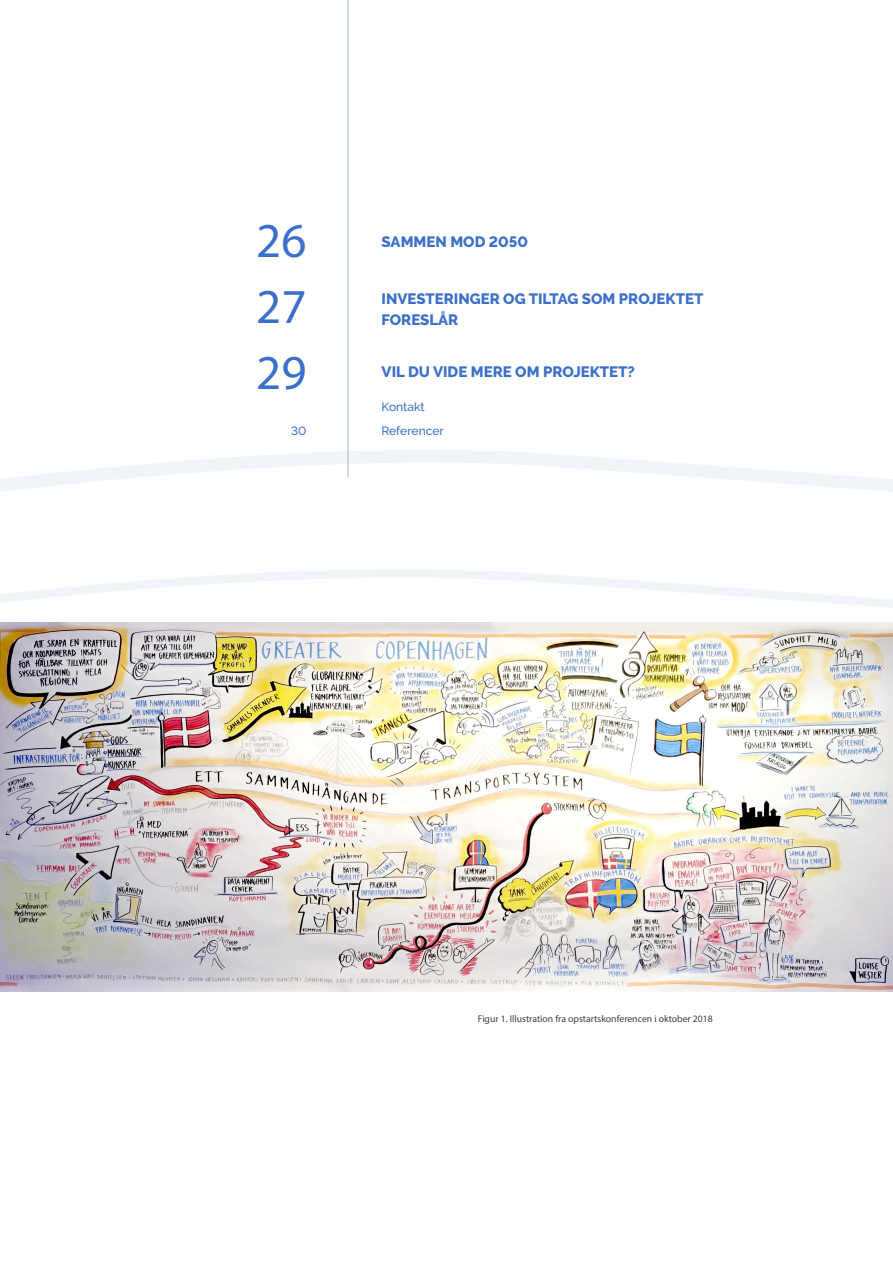
<style>
.page{position:relative;width:893px;height:1263px;background:#fff}
.page>*{position:absolute;margin:0;border:0;box-sizing:border-box;transform-origin:0 0}
.ExtraBold_Black_12pt{font:48.9px "Myriad Pro";color:#3b6fca}
.TOC_1{font:800 15px/21px "Raleway";color:#3b6fca}
.TOC_2{font:500 12px "Raleway";color:#3b6fca}
.Copy_text{font:9.75px "Myriad Pro";color:#3c4040}
</style>
<div class="page">
<hr style="left:348px;top:0;width:1px;height:478px;background:#a3b7da">
<img style="left:0;top:623px;width:893px;height:368px">
<p class="ExtraBold_Black_12pt" style="left:256px;top:210px;width:52px">26</p>
<p class="ExtraBold_Black_12pt" style="left:256px;top:276px;width:52px">27</p>
<p class="ExtraBold_Black_12pt" style="left:256px;top:342px;width:52px">29</p>
<p class="TOC_2" style="left:291px;top:423px;width:17px">30</p>
<p class="TOC_1" style="left:382px;top:231px;width:148px">SAMMEN MOD 2050</p>
<p class="TOC_1" style="left:382px;top:288px;width:323px">INVESTERINGER OG TILTAG SOM PROJEKTET<br>FORESLÅR</p>
<p class="TOC_1" style="left:382px;top:361px;width:255px">VIL DU VIDE MERE OM PROJEKTET?</p>
<p class="TOC_2" style="left:382px;top:400px;width:45px">Kontakt</p>
<p class="TOC_2" style="left:382px;top:423px;width:64px">Referencer</p>
<p class="Copy_text" style="left:478px;top:1013px;width:237px">Figur 1. Illustration fra opstartskonferencen i oktober 2018</p>
</div>
